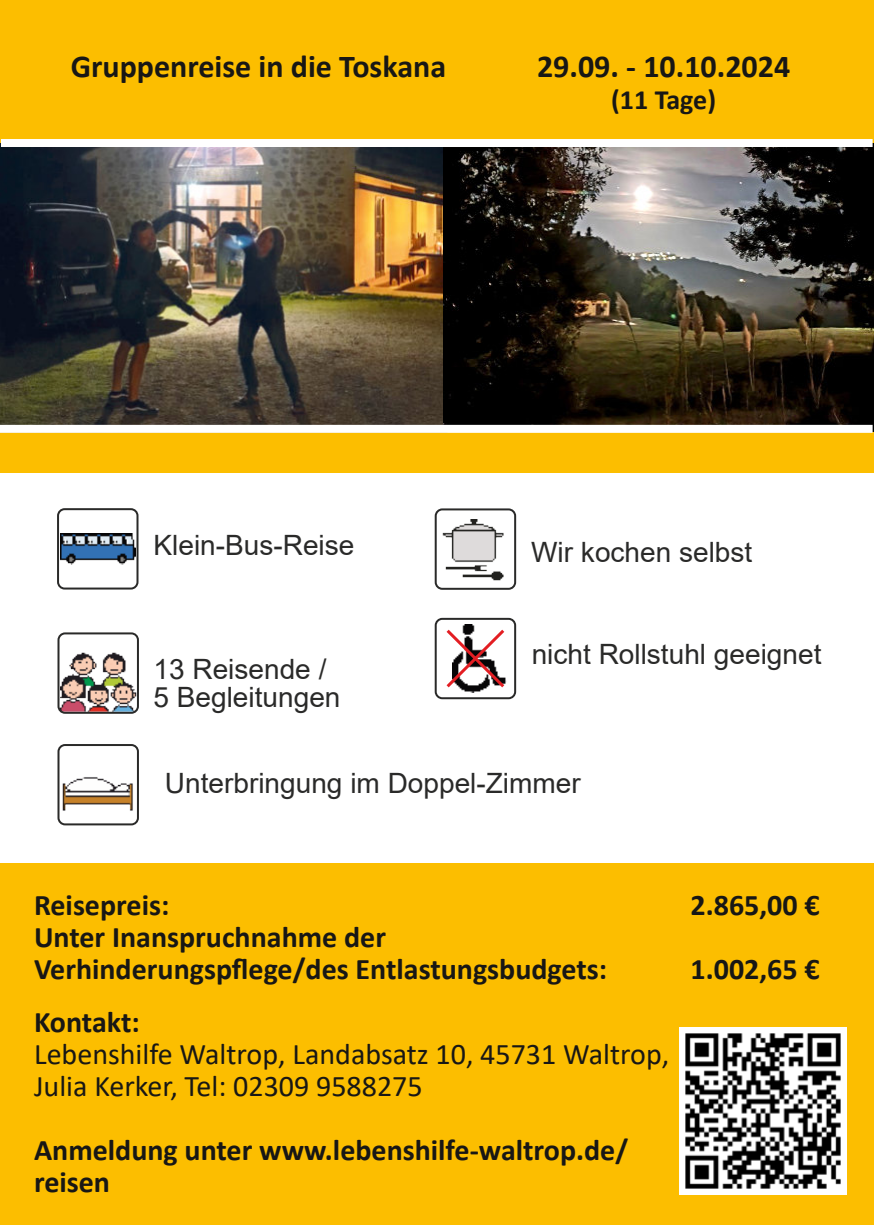
<style>
.page{position:relative;width:874px;height:1225px;background:#fff}
.page>*{position:absolute;margin:0;border:0;box-sizing:border-box;transform-origin:0 0}
.t1{font:700 32px "Calibri";color:#181715}
.t2{font:700 30px/32px "Calibri";color:#181715}
.t3{font:30px/32px "Calibri";color:#181715}
.t4{font:700 30px/64px "Calibri";color:#171715}
.t5{font:28px/28px "Arial";color:#2a2a29}
.t6{font:700 28px "Calibri";letter-spacing:-.005em;color:#181715}
</style>
<div class="page">
<div style="left:0;top:0;width:873px;height:1225px;background:#fcbe00"></div>
<img style="left:679px;top:1027px;width:167px;height:167px">
<div style="left:0;top:473px;width:873px;height:390px;background:#fff"></div>
<img style="left:61px;top:652px;width:75px;height:59px">
<div style="left:57px;top:632px;width:82px;height:82px;border:2px solid #2a2a29;border-radius:7px"></div>
<img style="left:62px;top:777px;width:71px;height:34px">
<div style="left:57px;top:744px;width:82px;height:81px;border:2px solid #2a2a29;border-radius:7px"></div>
<img style="left:442px;top:519px;width:62px;height:62px">
<div style="left:434px;top:508px;width:82px;height:82px;border:2px solid #2a2a29;border-radius:7px"></div>
<div style="left:57px;top:508px;width:81px;height:82px;border:2px solid #2a2a29;border-radius:7px"></div>
<img style="left:60px;top:534px;width:75px;height:30px">
<img style="left:462px;top:624px;width:19px;height:68px">
<div style="left:434px;top:618px;width:82px;height:81px;border:2px solid #2a2a29;border-radius:7px"></div>
<svg style="left:446px;top:627px;width:61px;height:64px"></svg>
<img style="left:0;top:142px;width:443px;height:283px">
<img style="left:443px;top:143px;width:430px;height:288px">
<div style="left:0;top:425px;width:872px;height:8px;background:#fff"></div>
<div style="left:1px;top:139px;width:871px;height:8px;background:#fff"></div>
<p class="t1" style="left:71px;top:53px;width:377px">Gruppenreise in die Toskana</p>
<p class="t1" style="left:536px;top:53px;width:255px">29.09. - 10.10.2024</p>
<p class="t6" style="left:611px;top:88px;width:106px">(11 Tage)</p>
<p class="t5" style="left:153px;top:534px;width:202px">Klein-Bus-Reise</p>
<p class="t5" style="left:531px;top:541px;width:222px">Wir kochen selbst</p>
<p class="t5" style="left:153px;top:657px;width:188px">13 Reisende /<br>5 Begleitungen</p>
<p class="t5" style="left:531px;top:643px;width:291px">nicht Rollstuhl geeignet</p>
<p class="t5" style="left:165px;top:771px;width:417px">Unterbringung im Doppel-Zimmer</p>
<p class="t2" style="left:34px;top:891px;width:574px">Reisepreis:<br>Unter Inanspruchnahme der<br>Verhinderungspflege/des Entlastungsbudgets:</p>
<p class="t2" style="left:34px;top:1009px;width:107px">Kontakt:</p>
<p class="t3" style="left:34px;top:1041px;width:636px">Lebenshilfe Waltrop, Landabsatz 10, 45731 Waltrop,<br>Julia Kerker, Tel: 02309 9588275</p>
<p class="t2" style="left:34px;top:1137px;width:595px">Anmeldung unter www.lebenshilfe-waltrop.de/ reisen</p>
<p class="t4" style="left:690px;top:875px;width:130px">2.865,00 €<br>1.002,65 €</p>
</div>
